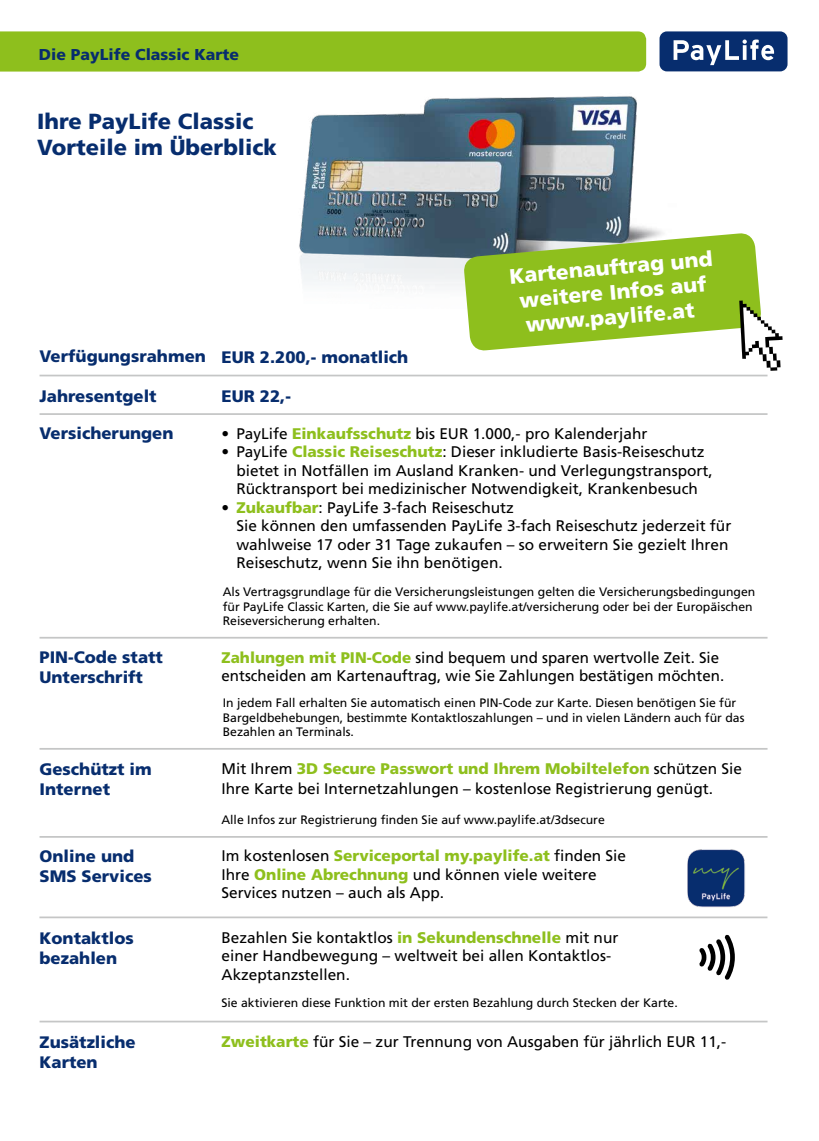
<style>
.page{position:relative;width:819px;height:1141px;background:#fff}
.page>*{position:absolute;margin:0;border:0;box-sizing:border-box;transform-origin:0 0}
.t1{font:900 21.88px/26.2px "Frutiger";color:#072d6e}
.t2{font:900 21px/24.7px "Frutiger";color:#fff;text-align:center}
.t3{font:900 16.62px/19.9px "Frutiger";color:#072d6e}
.t4{font:900 15.75px "Frutiger";color:#072d6e}
.t5{font:15.4px/18.6px "Frutiger";color:#000}
.t6{font:12.25px/14.7px "Frutiger";color:#000}
.s1{font-weight:900;color:#8ebf1d}
.s2{font-weight:900}
</style>
<div class="page">
<div style="left:0;top:31px;width:646px;height:41px;background:#8ebf1d"></div>
<hr style="left:40px;top:413px;width:727px;height:2px;background:#c5c6c6">
<hr style="left:40px;top:375px;width:727px;height:1px;background:#c5c6c6">
<hr style="left:40px;top:637px;width:727px;height:2px;background:#c5c6c6">
<hr style="left:40px;top:748px;width:727px;height:2px;background:#c5c6c6">
<hr style="left:40px;top:836px;width:727px;height:2px;background:#c5c6c6">
<hr style="left:39px;top:916px;width:728px;height:2px;background:#c5c6c6">
<hr style="left:40px;top:1021px;width:727px;height:1px;background:#c5c6c6">
<div style="left:659px;top:31px;width:128px;height:40px;background:#072d6e;border-radius:7px"></div>
<svg style="left:673px;top:40px;width:101px;height:21px"></svg>
<svg style="left:699px;top:934px;width:35px;height:46px"></svg>
<img style="left:283px;top:47px;width:439px;height:239px">
<svg style="left:463px;top:232px;width:319px;height:139px"></svg>
<img style="left:687px;top:849px;width:58px;height:58px">
<p class="t4" style="left:39px;top:45px;width:201px">Die PayLife Classic Karte</p>
<h1 class="t1" style="left:37px;top:108px;width:241px">Ihre PayLife Classic<br>Vorteile im Überblick</h1>
<h2 class="t2" style="left:508px;top:264px;width:205px;rotate:-5deg">Kartenauftrag und weitere Infos auf www.paylife.at</h2>
<p class="t3" style="left:40px;top:346px;width:168px">Verfügungsrahmen</p>
<p class="t3" style="left:40px;top:386px;width:119px">Jahresentgelt</p>
<p class="t3" style="left:40px;top:423px;width:135px">Versicherungen</p>
<p class="t3" style="left:221px;top:347px;width:188px">EUR 2.200,- monatlich</p>
<p class="t3" style="left:221px;top:386px;width:71px">EUR 22,-</p>
<p class="t5" style="left:221px;top:424px;width:427px">• PayLife <span class="s1">Einkaufsschutz</span> bis EUR 1.000,- pro Kalenderjahr</p>
<p class="t5" style="left:236px;top:442px;width:478px;text-indent:-15px">• PayLife <span class="s1">Classic Reiseschutz</span>: Dieser inkludierte Basis-Reiseschutz bietet in Notfällen im Ausland Kranken- und Verlegungstransport,<br>Rücktransport bei medizinischer Notwendigkeit, Krankenbesuch</p>
<p class="t5" style="left:236px;top:498px;width:496px;text-indent:-15px"><span class="s2">•</span> <span class="s1">Zukaufbar</span>: PayLife 3-fach Reiseschutz<br>Sie können den umfassenden PayLife 3-fach Reiseschutz jederzeit für wahlweise 17 oder 31 Tage zukaufen – so erweitern Sie gezielt Ihren Reiseschutz, wenn Sie ihn benötigen.</p>
<p class="t6" style="left:223px;top:584px;width:534px">Als Vertragsgrundlage für die Versicherungsleistungen gelten die Versicherungsbedingungen für PayLife Classic Karten, die Sie auf www.paylife.at/versicherung oder bei der Europäischen<br>Reiseversicherung erhalten.</p>
<p class="t3" style="left:40px;top:647px;width:125px">PIN-Code statt<br>Unterschrift</p>
<p class="t5" style="left:221px;top:648px;width:504px"><span class="s1">Zahlungen mit PIN-Code</span> sind bequem und sparen wertvolle Zeit. Sie entscheiden am Kartenauftrag, wie Sie Zahlungen bestätigen möchten.</p>
<p class="t6" style="left:223px;top:695px;width:523px">In jedem Fall erhalten Sie automatisch einen PIN-Code zur Karte. Diesen benötigen Sie für<br>Bargeldbehebungen, bestimmte Kontaktloszahlungen – und in vielen Ländern auch für das<br>Bezahlen an Terminals.</p>
<p class="t3" style="left:40px;top:759px;width:114px">Geschützt im<br>Internet</p>
<p class="t5" style="left:221px;top:759px;width:522px;line-height:19.2px">Mit Ihrem <span class="s1">3D Secure Passwort und Ihrem Mobiltelefon</span> schützen Sie<br>Ihre Karte bei Internetzahlungen – kostenlose Registrierung genügt.</p>
<p class="t6" style="left:221px;top:812px;width:385px">Alle Infos zur Registrierung finden Sie auf www.paylife.at/3dsecure</p>
<p class="t3" style="left:40px;top:846px;width:114px">Online und<br>SMS Services</p>
<p class="t3" style="left:40px;top:928px;width:96px">Kontaktlos bezahlen</p>
<p class="t5" style="left:221px;top:847px;width:406px">Im kostenlosen <span class="s1">Serviceportal my.paylife.at</span> finden Sie<br>Ihre <span class="s1">Online Abrechnung</span> und können viele weitere<br>Services nutzen – auch als App.</p>
<p class="t5" style="left:221px;top:928px;width:398px">Bezahlen Sie kontaktlos <span class="s1">in Sekundenschnelle</span> mit nur einer Handbewegung – weltweit bei allen Kontaktlos-<br>Akzeptanzstellen.</p>
<p class="t6" style="left:221px;top:995px;width:458px">Sie aktivieren diese Funktion mit der ersten Bezahlung durch Stecken der Karte.</p>
<p class="t3" style="left:40px;top:1032px;width:98px">Zusätzliche<br>Karten</p>
<p class="t5" style="left:221px;top:1032px;width:506px"><span class="s1">Zweitkarte</span> für Sie – zur Trennung von Ausgaben für jährlich EUR 11,-</p>
</div>
